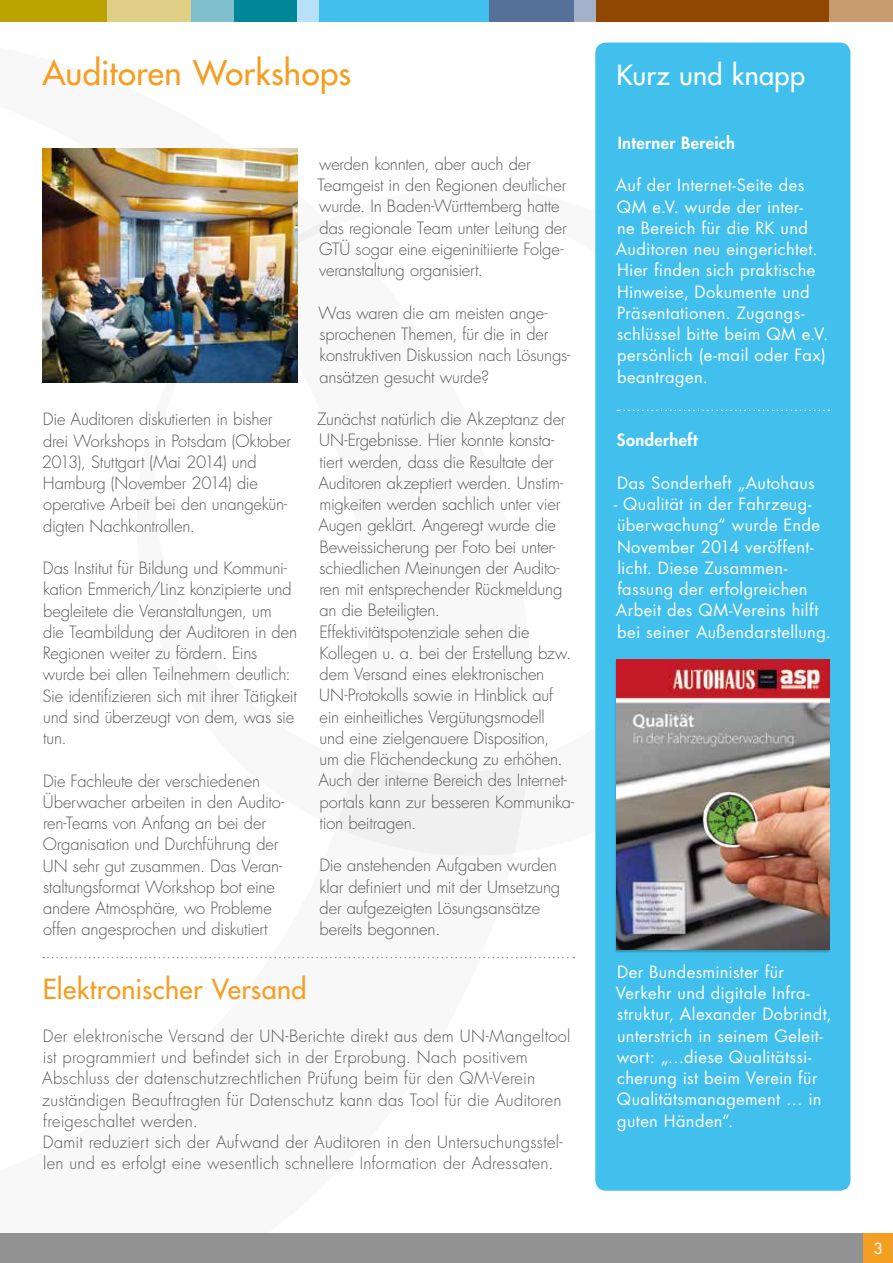
<style>
.page{position:relative;width:893px;height:1263px;background:#fff}
.page>*{position:absolute;margin:0;border:0;box-sizing:border-box;transform-origin:0 0}
.t1{font:500 33px "Futura Std";letter-spacing:.01em;color:#f59e24}
.t2{font:500 27px "Futura Std";letter-spacing:.015em;color:#f59e24}
.t3{font:500 27px "Futura Std";letter-spacing:.015em;color:#fff}
.t4{font:300 16.5px/21.3px "Futura Std";letter-spacing:-.01em;color:#575756}
.t5{font:16.5px/21.3px "Futura Std";letter-spacing:.02em;color:#fff}
.t6{font:300 16.5px/21.3px "Futura Std";letter-spacing:.015em;color:#575756}
.t7{font:800 16.5px "Futura Std";letter-spacing:.025em;color:#fff}
.t8{font:500 15px "Futura Std";color:#fff}
</style>
<div class="page">
<svg style="left:298px;top:220px;width:231px;height:636px"></svg>
<div style="left:106px;top:0;width:85px;height:21px;background:#e0cf87"></div>
<div style="left:489px;top:0;width:106px;height:21px;background:#557199"></div>
<div style="left:595px;top:0;width:234px;height:21px;background:#904800"></div>
<div style="left:829px;top:0;width:64px;height:21px;background:#c99b70"></div>
<div style="left:234px;top:0;width:85px;height:21px;background:#008699"></div>
<div style="left:191px;top:0;width:43px;height:21px;background:#7ebfcb"></div>
<div style="left:298px;top:0;width:191px;height:21px;background:#42c0ed"></div>
<div style="left:298px;top:0;width:21px;height:21px;background:#b6e1f8"></div>
<div style="left:574px;top:0;width:21px;height:21px;background:#a5b1cb"></div>
<div style="left:0;top:0;width:106px;height:21px;background:#bba300"></div>
<div style="left:0;top:1233px;width:893px;height:30px;background:#929292"></div>
<div style="left:863px;top:1233px;width:30px;height:30px;background:#f59e24"></div>
<div style="left:595px;top:43px;width:255px;height:1148px;background:#42c0ed;border-radius:11px"></div>
<svg style="left:617px;top:410px;width:212px;height:1px"></svg>
<svg style="left:43px;top:957px;width:531px;height:1px"></svg>
<div style="left:615px;top:659px;width:216px;height:294px;background:#000;opacity:.25"></div>
<img style="left:617px;top:659px;width:212px;height:290px">
<img style="left:43px;top:149px;width:255px;height:234px">
<h1 class="t1" style="left:43px;top:52px;width:310px">Auditoren Workshops</h1>
<h2 class="t3" style="left:617px;top:58px;width:190px">Kurz und knapp</h2>
<p class="t4" style="left:42px;top:409px;width:251px">Die Auditoren diskutierten in bisher drei Workshops in Potsdam (Oktober<br>2013), Stuttgart (Mai 2014) und<br>Hamburg (November 2014) die operative Arbeit bei den unangekün&shy;digten Nachkontrollen.</p>
<p class="t4" style="left:43px;top:558px;width:256px">Das Institut für Bildung und Kommuni&shy;kation Emmerich/Linz konzipierte und begleitete die Veranstaltungen, um<br>die Teambildung der Auditoren in den Regionen weiter zu fördern. Eins wurde bei allen Teilnehmern deutlich:<br>Sie identifizieren sich mit ihrer Tätigkeit und sind überzeugt von dem, was sie tun.</p>
<p class="t4" style="left:43px;top:770px;width:243px">Die Fachleute der verschiedenen Überwacher arbeiten in den Audito&shy;ren-Teams von Anfang an bei der Organisation und Durchführung der UN sehr gut zusammen. Das Veran&shy;staltungsformat Workshop bot eine andere Atmosphäre, wo Probleme offen angesprochen und diskutiert</p>
<p class="t4" style="left:317px;top:154px;width:251px">werden konnten, aber auch der Teamgeist in den Regionen deutlicher wurde. In Baden-Württemberg hatte das regionale Team unter Leitung der GTÜ sogar eine eigeninitiierte Folge&shy;veranstaltung organisiert.</p>
<p class="t4" style="left:319px;top:303px;width:253px">Was waren die am meisten ange&shy;sprochenen Themen, für die in der konstruktiven Diskussion nach Lösungs&shy;ansätzen gesucht wurde?</p>
<p class="t4" style="left:317px;top:409px;width:259px">Zunächst natürlich die Akzeptanz der UN-Ergebnisse. Hier konnte konsta&shy;tiert werden, dass die Resultate der Auditoren akzeptiert werden. Unstim&shy;migkeiten werden sachlich unter vier Augen geklärt. Angeregt wurde die Beweissicherung per Foto bei unter&shy;schiedlichen Meinungen der Audito&shy;ren mit entsprechender Rückmeldung an die Beteiligten.<br>Effektivitätspotenziale sehen die Kollegen u. a. bei der Erstellung bzw. dem Versand eines elektronischen UN-Protokolls sowie in Hinblick auf ein einheitliches Vergütungsmodell<br>und eine zielgenauere Disposition,<br>um die Flächendeckung zu erhöhen.<br>Auch der interne Bereich des Internet&shy;portals kann zur besseren Kommunika&shy;tion beitragen.</p>
<p class="t4" style="left:319px;top:855px;width:242px">Die anstehenden Aufgaben wurden klar definiert und mit der Umsetzung der aufgezeigten Lösungsansätze bereits begonnen.</p>
<h2 class="t2" style="left:43px;top:972px;width:265px">Elektronischer Versand</h2>
<p class="t6" style="left:42px;top:1026px;width:530px">Der elektronische Versand der UN-Berichte direkt aus dem UN-Mangeltool ist programmiert und befindet sich in der Erprobung. Nach positivem Abschluss der datenschutzrechtlichen Prüfung beim für den QM-Verein zuständigen Beauftragten für Datenschutz kann das Tool für die Auditoren freigeschaltet werden.<br>Damit reduziert sich der Aufwand der Auditoren in den Untersuchungsstel&shy;len und es erfolgt eine wesentlich schnellere Information der Adressaten.</p>
<p class="t7" style="left:618px;top:132px;width:119px">Interner Bereich</p>
<p class="t5" style="left:616px;top:175px;width:214px">Auf der Internet-Seite des<br>QM e.V. wurde der inter-<br>ne Bereich für die RK und<br>Auditoren neu eingerichtet.<br>Hier finden sich praktische<br>Hinweise, Dokumente und<br>Präsentationen. Zugangs&shy;schlüssel bitte beim QM e.V. persönlich (e-mail oder Fax) beantragen.</p>
<p class="t7" style="left:617px;top:430px;width:82px">Sonderheft</p>
<p class="t5" style="left:617px;top:472px;width:199px">Das Sonderheft „Autohaus</p>
<p class="t5" style="left:614px;top:494px;width:219px">- Qualität in der Fahrzeug&shy;überwachung“ wurde Ende<br>November 2014 veröffent&shy;licht. Diese Zusammen&shy;fassung der erfolgreichen<br>Arbeit des QM-Vereins hilft bei seiner Außendarstellung.</p>
<p class="t5" style="left:616px;top:961px;width:217px">Der Bundesminister für<br>Verkehr und digitale Infra&shy;struktur, Alexander Dobrindt, unterstrich in seinem Geleit&shy;wort: „…diese Qualitätssi&shy;cherung ist beim Verein für<br>Qualitätsmanagement … in guten Händen“.</p>
<p class="t8" style="left:874px;top:1239px;width:10px">3</p>
</div>
